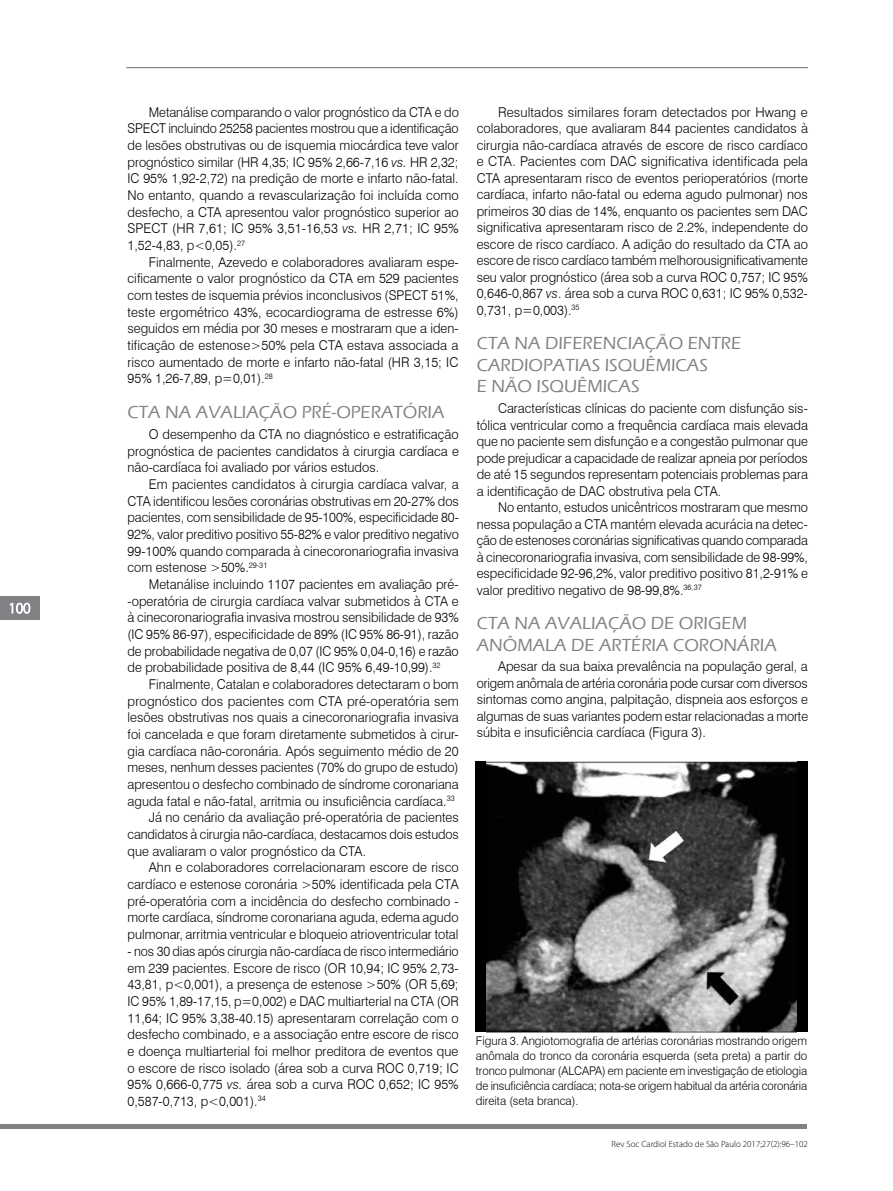
<style>
.page{position:relative;width:893px;height:1191px;background:#fff}
.page>*{position:absolute;margin:0;border:0;box-sizing:border-box;transform-origin:0 0}
.t1{font:500 18px/21.6px "Eras ITC";color:#808285}
.t2{font:300 13.5px/16.6px "Swiss 721 BT";color:#000;text-align:justify;scale:.96 1}
.t3{font:300 13.5px/16.6px "Swiss 721 BT";color:#000;text-align:justify;scale:.95 1}
.t4{font:300 13.5px/16.5px "Swiss 721 BT";color:#000;text-align:justify}
.t5{font:300 12px/15px "Swiss 721 BT";letter-spacing:-.01em;color:#000;text-align:justify;scale:.96 1}
.t6{font:300 9px "Myriad Pro";color:#000}
.s1{font-style:italic}
</style>
<div class="page">
<div style="left:0;top:596px;width:39px;height:24px;background:#808285"></div>
<svg style="left:9px;top:602px;width:22px;height:12px"></svg>
<hr style="left:126px;top:67px;width:682px;height:1px;background:#6d6e71">
<hr style="left:0;top:1124px;width:807px;height:4px;background:#808285">
<div style="left:476px;top:761px;width:332px;height:271px;background:#000"></div>
<img style="left:487px;top:761px;width:310px;height:271px">
<p class="t3" style="left:128px;top:103px;width:350px;text-indent:21px">Metanálise comparando o valor prognóstico da CTA e do SPECT incluindo 25258 pacientes mostrou que a identificação de lesões obstrutivas ou de isquemia miocárdica teve valor prognóstico similar (HR 4,35; IC 95% 2,66-7,16 <span class="s1">vs.</span> HR 2,32; IC 95% 1,92-2,72) na predição de morte e infarto não-fatal.<br>No entanto, quando a revascularização foi incluída como desfecho, a CTA apresentou valor prognóstico superior ao SPECT (HR 7,61; IC 95% 3,51-16,53 <span class="s1">vs.</span> HR 2,71; IC 95% 1,52-4,83, p&lt;0,05).<sup>27</sup></p>
<p class="t2" style="left:128px;top:253px;width:347px;text-indent:21px">Finalmente, Azevedo e colaboradores avaliaram espe&shy;cificamente o valor prognóstico da CTA em 529 pacientes com testes de isquemia prévios inconclusivos (SPECT 51%, teste ergométrico 43%, ecocardiograma de estresse 6%) seguidos em média por 30 meses e mostraram que a iden&shy;tificação de estenose&gt;50% pela CTA estava associada a risco aumentado de morte e infarto não-fatal (HR 3,15; IC 95% 1,26-7,89, p=0,01).<sup>28</sup></p>
<h1 class="t1" style="left:128px;top:401px;width:319px">CTA NA AVALIAÇÃO PRÉ-OPERATÓRIA</h1>
<p class="t2" style="left:128px;top:425px;width:347px;text-indent:21px">O desempenho da CTA no diagnóstico e estratificação prognóstica de pacientes candidatos à cirurgia cardíaca e não-cardíaca foi avaliado por vários estudos.</p>
<p class="t4" style="left:128px;top:475px;width:333px;text-indent:21px">Em pacientes candidatos à cirurgia cardíaca valvar, a CTA identificou lesões coronárias obstrutivas em 20-27% dos pacientes, com sensibilidade de 95-100%, especificidade 80- 92%, valor preditivo positivo 55-82% e valor preditivo negativo 99-100% quando comparada à cinecoronariografia invasiva com estenose &gt;50%.<sup>29-31</sup></p>
<p class="t2" style="left:128px;top:576px;width:347px;text-indent:21px">Metanálise incluindo 1107 pacientes em avaliação pré--operatória de cirurgia cardíaca valvar submetidos à CTA e à cinecoronariografia invasiva mostrou sensibilidade de 93% (IC 95% 86-97), especificidade de 89% (IC 95% 86-91), razão de probabilidade negativa de 0,07 (IC 95% 0,04-0,16) e razão de probabilidade positiva de 8,44 (IC 95% 6,49-10,99).<sup>32</sup></p>
<p class="t2" style="left:149px;top:676px;width:324px">Finalmente, Catalan e colaboradores detectaram o bom</p>
<p class="t4" style="left:128px;top:692px;width:333px">prognóstico dos pacientes com CTA pré-operatória sem</p>
<p class="t2" style="left:128px;top:709px;width:346px">lesões obstrutivas nos quais a cinecoronariografia invasiva</p>
<p class="t2" style="left:128px;top:726px;width:346px">foi cancelada e que foram diretamente submetidos à cirur-</p>
<p class="t2" style="left:128px;top:742px;width:346px">gia cardíaca não-coronária. Após seguimento médio de 20</p>
<p class="t3" style="left:128px;top:759px;width:350px">meses, nenhum desses pacientes (70% do grupo de estudo)</p>
<p class="t3" style="left:128px;top:776px;width:350px">apresentou o desfecho combinado de síndrome coronariana</p>
<p class="t2" style="left:128px;top:792px;width:342px">aguda fatal e não-fatal, arritmia ou insuficiência cardíaca.<sup>33</sup></p>
<p class="t2" style="left:149px;top:809px;width:324px">Já no cenário da avaliação pré-operatória de pacientes</p>
<p class="t3" style="left:128px;top:826px;width:350px">candidatos à cirurgia não-cardíaca, destacamos dois estudos</p>
<p class="t2" style="left:128px;top:842px;width:250px">que avaliaram o valor prognóstico da CTA.</p>
<p class="t4" style="left:149px;top:859px;width:312px">Ahn e colaboradores correlacionaram escore de risco</p>
<p class="t2" style="left:128px;top:876px;width:346px">cardíaco e estenose coronária &gt;50% identificada pela CTA</p>
<p class="t2" style="left:128px;top:892px;width:346px">pré-operatória com a incidência do desfecho combinado -</p>
<p class="t2" style="left:128px;top:909px;width:346px">morte cardíaca, síndrome coronariana aguda, edema agudo</p>
<p class="t2" style="left:128px;top:926px;width:346px">pulmonar, arritmia ventricular e bloqueio atrioventricular total</p>
<p class="t3" style="left:128px;top:942px;width:350px">- nos 30 dias após cirurgia não-cardíaca de risco intermediário em 239 pacientes. Escore de risco (OR 10,94; IC 95% 2,73- 43,81, p&lt;0,001), a presença de estenose &gt;50% (OR 5,69; IC 95% 1,89-17,15, p=0,002) e DAC multiarterial na CTA (OR 11,64; IC 95% 3,38-40.15) apresentaram correlação com o desfecho combinado, e a associação entre escore de risco e doença multiarterial foi melhor preditora de eventos que o escore de risco isolado (área sob a curva ROC 0,719; IC 95% 0,666-0,775 <span class="s1">vs.</span> área sob a curva ROC 0,652; IC 95% 0,587-0,713, p&lt;0,001).<sup>34</sup></p>
<p class="t4" style="left:477px;top:103px;width:333px;text-indent:21px">Resultados similares foram detectados por Hwang e colaboradores, que avaliaram 844 pacientes candidatos à cirurgia não-cardíaca através de escore de risco cardíaco e CTA. Pacientes com DAC significativa identificada pela CTA apresentaram risco de eventos perioperatórios (morte cardíaca, infarto não-fatal ou edema agudo pulmonar) nos primeiros 30 dias de 14%, enquanto os pacientes sem DAC significativa apresentaram risco de 2.2%, independente do escore de risco cardíaco. A adição do resultado da CTA ao escore de risco cardíaco também melhorousignificativamente seu valor prognóstico (área sob a curva ROC 0,757; IC 95% 0,646-0,867 <span class="s1">vs</span>. área sob a curva ROC 0,631; IC 95% 0,532- 0,731, p=0,003).<sup>35</sup></p>
<h1 class="t1" style="left:477px;top:332px;width:266px">CTA NA DIFERENCIAÇÃO ENTRE<br>CARDIOPATIAS ISQUÊMICAS<br>E NÃO ISQUÊMICAS</h1>
<p class="t2" style="left:477px;top:400px;width:347px;text-indent:21px">Características clínicas do paciente com disfunção sis&shy;tólica ventricular como a frequência cardíaca mais elevada que no paciente sem disfunção e a congestão pulmonar que pode prejudicar a capacidade de realizar apneia por períodos de até 15 segundos representam potenciais problemas para a identificação de DAC obstrutiva pela CTA.</p>
<p class="t3" style="left:477px;top:499px;width:350px;text-indent:21px">No entanto, estudos unicêntricos mostraram que mesmo nessa população a CTA mantém elevada acurácia na detec&shy;ção de estenoses coronárias significativas quando comparada à cinecoronariografia invasiva, com sensibilidade de 98-99%, especificidade 92-96,2%, valor preditivo positivo 81,2-91% e valor preditivo negativo de 98-99,8%.<sup>36,37</sup></p>
<h1 class="t1" style="left:477px;top:612px;width:302px">CTA NA AVALIAÇÃO DE ORIGEM<br>ANÔMALA DE ARTÉRIA CORONÁRIA</h1>
<p class="t2" style="left:477px;top:658px;width:347px;text-indent:21px">Apesar da sua baixa prevalência na população geral, a origem anômala de artéria coronária pode cursar com diversos sintomas como angina, palpitação, dispneia aos esforços e algumas de suas variantes podem estar relacionadas a morte súbita e insuficiência cardíaca (Figura 3).</p>
<p class="t5" style="left:476px;top:1033px;width:347px">Figura 3. Angiotomografia de artérias coronárias mostrando origem anômala do tronco da coronária esquerda (seta preta) a partir do tronco pulmonar (ALCAPA) em paciente em investigação de etiologia de insuficiência cardíaca; nota-se origem habitual da artéria coronária direita (seta branca).</p>
<p class="t6" style="left:611px;top:1138px;width:198px">Rev Soc Cardiol Estado de São Paulo 2017;27(2):96–102</p>
</div>
